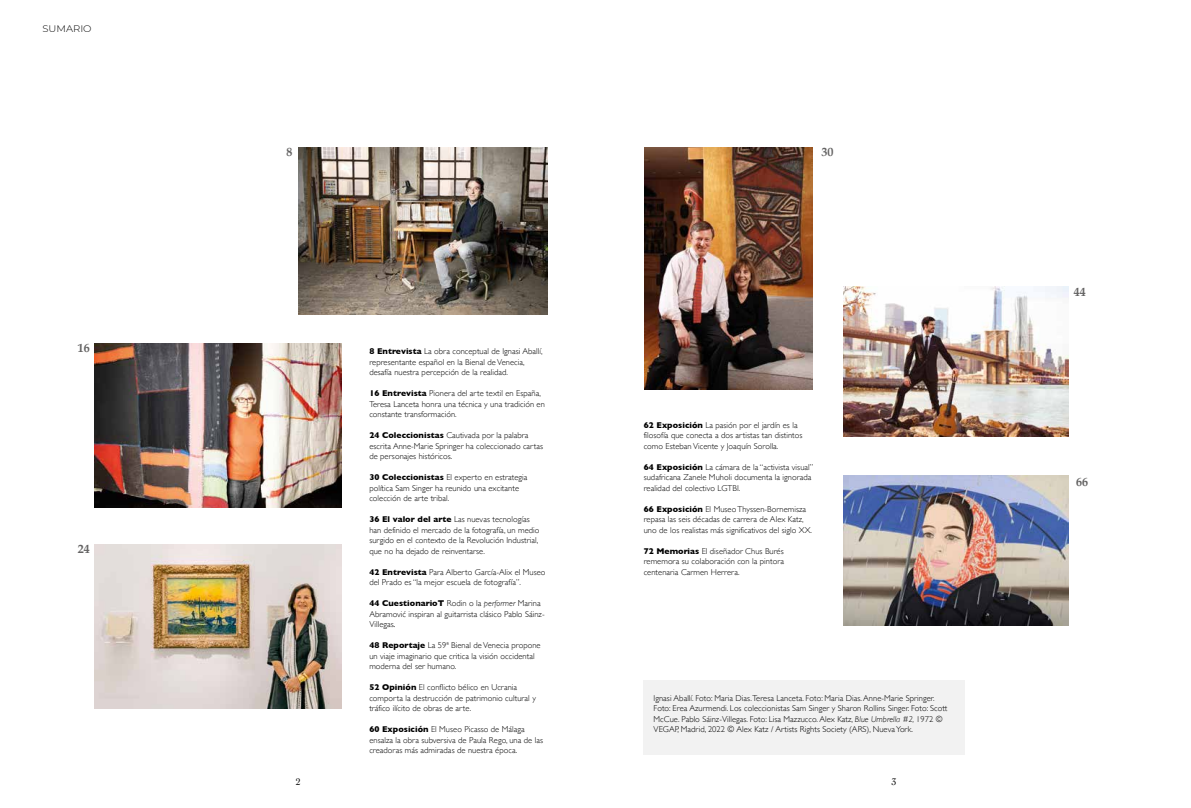
<style>
.page{position:relative;width:1191px;height:808px;background:#fff}
.page>*{position:absolute;margin:0;border:0;box-sizing:border-box;transform-origin:0 0}
.t1{font:700 12px "Book Antiqua";color:#646363}
.t2{font:10px "Cochin";color:#000}
.t3{font:300 9.5px "Montserrat";color:#000;scale:1.05 1}
.t4{font:300 8.5px/10.5px "Gill Sans";letter-spacing:.005em;color:#000}
.s1{font-weight:700}
.s2{font-style:italic}
.s3{font-weight:400;font-style:italic}
</style>
<div class="page">
<img style="left:298px;top:147px;width:249px;height:168px">
<img style="left:95px;top:343px;width:246px;height:165px">
<img style="left:95px;top:544px;width:246px;height:165px">
<div style="left:643px;top:680px;width:322px;height:75px;background:#f2f2f2"></div>
<img style="left:843px;top:286px;width:225px;height:150px">
<img style="left:644px;top:147px;width:169px;height:243px">
<img style="left:843px;top:476px;width:225px;height:149px">
<p class="t3" style="left:43px;top:23px;width:48px">SUMARIO</p>
<h1 class="t1" style="left:78px;top:341px;width:13px">16</h1>
<h1 class="t1" style="left:78px;top:542px;width:13px">24</h1>
<h1 class="t1" style="left:287px;top:145px;width:7px">8</h1>
<p class="t2" style="left:296px;top:775px;width:6px">2</p>
<p class="t4" style="left:369px;top:346px;width:175px"><span class="s1">8 Entrevista</span> La obra conceptual de Ignasi Aballí, representante español en la Bienal de Venecia, desafía nuestra percepción de la realidad.</p>
<p class="t4" style="left:369px;top:388px;width:177px"><span class="s1">16 Entrevista</span> Pionera del arte textil en España,<br>Teresa Lanceta honra una técnica y una tradición en constante transformación.</p>
<p class="t4" style="left:369px;top:430px;width:175px"><span class="s1">24 Coleccionistas</span> Cautivada por la palabra escrita Anne-Marie Springer ha coleccionado cartas de personajes históricos.</p>
<p class="t4" style="left:369px;top:472px;width:160px"><span class="s1">30 Coleccionistas</span> El experto en estrategia política Sam Singer ha reunido una excitante colección de arte tribal.</p>
<p class="t4" style="left:369px;top:514px;width:172px"><span class="s1">36 El valor del arte</span> Las nuevas tecnologías han definido el mercado de la fotografía, un medio surgido en el contexto de la Revolución Industrial, que no ha dejado de reinventarse.</p>
<p class="t4" style="left:369px;top:566px;width:178px"><span class="s1">42 Entrevista</span> Para Alberto García-Alix el Museo del Prado es “la mejor escuela de fotografía”.</p>
<p class="t4" style="left:369px;top:598px;width:177px"><span class="s1">44 CuestionarioT</span> Rodin o la <span class="s2">performer</span> Marina<br>Abramović inspiran al guitarrista clásico Pablo Sáinz-<br>Villegas<span class="s3">.</span></p>
<p class="t4" style="left:369px;top:640px;width:173px"><span class="s1">48 Reportaje</span> La 59ª Bienal de Venecia propone un viaje imaginario que critica la visión occidental moderna del ser humano.</p>
<p class="t4" style="left:369px;top:682px;width:168px"><span class="s1">52 Opinión</span> El conflicto bélico en Ucrania comporta la destrucción de patrimonio cultural y tráfico ilícito de obras de arte.</p>
<p class="t4" style="left:369px;top:724px;width:175px"><span class="s1">60 Exposición</span> El Museo Picasso de Málaga ensalza la obra subversiva de Paula Rego, una de las creadoras más admiradas de nuestra época.</p>
<h1 class="t1" style="left:821px;top:145px;width:13px">30</h1>
<p class="t4" style="left:643px;top:419px;width:160px"><span class="s1">62 Exposición</span> La pasión por el jardín es la filosofía que conecta a dos artistas tan distintos como Esteban Vicente y Joaquín Sorolla.</p>
<p class="t4" style="left:643px;top:461px;width:171px"><span class="s1">64 Exposición</span> La cámara de la “activista visual” sudafricana Zanele Muholi documenta la ignorada realidad del colectivo LGTBI.</p>
<p class="t4" style="left:643px;top:503px;width:170px"><span class="s1">66 Exposición</span> El Museo Thyssen-Bornemisza repasa las seis décadas de carrera de Alex Katz, uno de los realistas más significativos del siglo XX.</p>
<p class="t4" style="left:643px;top:545px;width:142px;text-align:justify"><span class="s1">72 Memorias</span> El diseñador Chus Burés rememora su colaboración con la pintora centenaria Carmen Herrera.</p>
<p class="t4" style="left:653px;top:692px;width:295px">Ignasi Aballí. Foto: Maria Dias. Teresa Lanceta. Foto: Maria Dias. Anne-Marie Springer.<br>Foto: Erea Azurmendi. Los coleccionistas Sam Singer y Sharon Rollins Singer. Foto: Scott McCue. Pablo Sáinz-Villegas. Foto: Lisa Mazzucco. Alex Katz, <span class="s2">Blue Umbrella #2,</span> 1972 © VEGAP, Madrid, 2022 © Alex Katz / Artists Rights Society (ARS), Nueva York.</p>
<p class="t2" style="left:891px;top:775px;width:6px">3</p>
<h1 class="t1" style="left:1073px;top:284px;width:13px">44</h1>
<h1 class="t1" style="left:1076px;top:475px;width:13px">66</h1>
</div>
